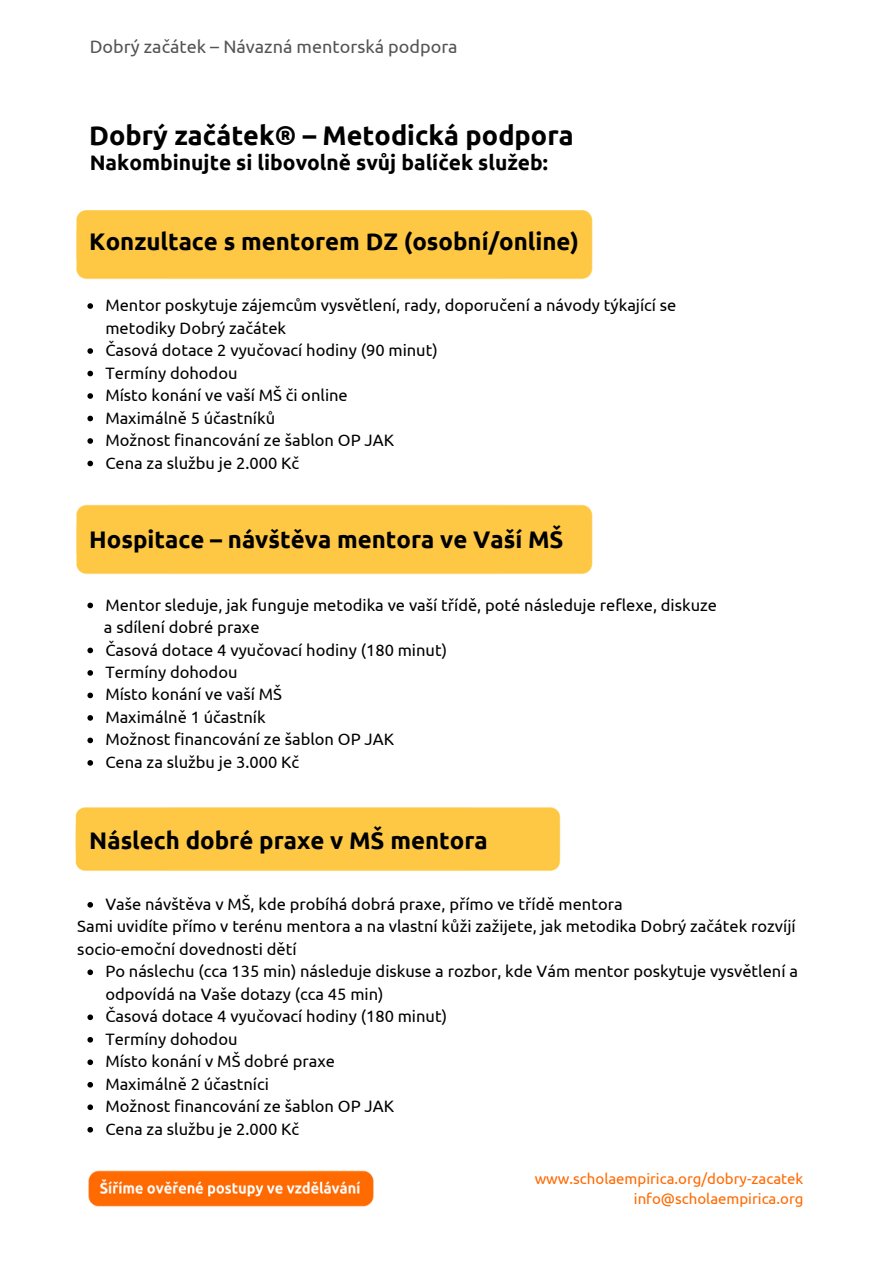
<style>
.page{position:relative;width:893px;height:1264px;background:#fff}
.page>*{position:absolute;margin:0;border:0;box-sizing:border-box;transform-origin:0 0}
.t1{font:700 27px "Ubuntu";color:#000}
.t2{font:700 24px "Ubuntu";color:#000}
.t3{font:700 21px "Ubuntu";color:#000}
.t4{font:18px "Ubuntu";color:#545454}
.t5{font:16.5px/22.5px "Ubuntu";color:#000}
.t6{font:15px/20.2px "Ubuntu";color:#ff6a00;text-align:right}
</style>
<div class="page">
<img style="left:88px;top:1170px;width:286px;height:37px">
<div style="left:76px;top:210px;width:517px;height:70px;background:#fec844"></div>
<div style="left:76px;top:504px;width:517px;height:71px;background:#fec844"></div>
<div style="left:75px;top:807px;width:486px;height:64px;background:#fec844"></div>
<svg style="left:87px;top:303px;width:6px;height:6px"></svg>
<svg style="left:87px;top:348px;width:6px;height:6px"></svg>
<svg style="left:87px;top:371px;width:6px;height:5px"></svg>
<svg style="left:87px;top:393px;width:6px;height:6px"></svg>
<svg style="left:87px;top:415px;width:6px;height:6px"></svg>
<svg style="left:87px;top:438px;width:6px;height:6px"></svg>
<svg style="left:87px;top:460px;width:6px;height:6px"></svg>
<svg style="left:87px;top:902px;width:6px;height:5px"></svg>
<svg style="left:87px;top:969px;width:6px;height:6px"></svg>
<svg style="left:87px;top:1014px;width:6px;height:6px"></svg>
<svg style="left:87px;top:1037px;width:6px;height:5px"></svg>
<svg style="left:87px;top:1059px;width:6px;height:6px"></svg>
<svg style="left:87px;top:1082px;width:6px;height:5px"></svg>
<svg style="left:87px;top:1104px;width:6px;height:6px"></svg>
<svg style="left:87px;top:1127px;width:6px;height:5px"></svg>
<svg style="left:87px;top:602px;width:6px;height:6px"></svg>
<svg style="left:87px;top:647px;width:6px;height:6px"></svg>
<svg style="left:87px;top:670px;width:6px;height:5px"></svg>
<svg style="left:87px;top:692px;width:6px;height:6px"></svg>
<svg style="left:87px;top:715px;width:6px;height:5px"></svg>
<svg style="left:87px;top:737px;width:6px;height:6px"></svg>
<svg style="left:87px;top:760px;width:6px;height:5px"></svg>
<p class="t4" style="left:90px;top:37px;width:369px">Dobrý začátek – Návazná mentorská podpora</p>
<h1 class="t1" style="left:89px;top:120px;width:486px">Dobrý začátek® – Metodická podpora</h1>
<p class="t3" style="left:90px;top:150px;width:460px">Nakombinujte si libovolně svůj balíček služeb:</p>
<h2 class="t2" style="left:89px;top:227px;width:491px">Konzultace s mentorem DZ (osobní/online)</h2>
<p class="t5" style="left:105px;top:294px;width:572px">Mentor poskytuje zájemcům vysvětlení, rady, doporučení a návody týkající se metodiky Dobrý začátek<br>Časová dotace 2 vyučovací hodiny (90 minut)<br>Termíny dohodou<br>Místo konání ve vaší MŠ či online<br>Maximálně 5 účastníků<br>Možnost financování ze šablon OP JAK<br>Cena za službu je 2.000 Kč</p>
<h2 class="t2" style="left:89px;top:525px;width:475px">Hospitace – návštěva mentora ve Vaší MŠ</h2>
<p class="t5" style="left:105px;top:593px;width:613px">Mentor sleduje, jak funguje metodika ve vaší třídě, poté následuje reflexe, diskuze</p>
<p class="t5" style="left:105px;top:638px;width:343px">Časová dotace 4 vyučovací hodiny (180 minut)<br>Termíny dohodou<br>Místo konání ve vaší MŠ<br>Maximálně 1 účastník<br>Možnost financování ze šablon OP JAK<br>Cena za službu je 3.000 Kč</p>
<p class="t5" style="left:104px;top:615px;width:157px">a sdílení dobré praxe</p>
<h2 class="t2" style="left:89px;top:826px;width:400px">Náslech dobré praxe v MŠ mentora</h2>
<p class="t5" style="left:105px;top:892px;width:519px">Vaše návštěva v MŠ, kde probíhá dobrá praxe, přímo ve třídě mentora</p>
<p class="t5" style="left:77px;top:915px;width:719px">Sami uvidíte přímo v terénu mentora a na vlastní kůži zažijete, jak metodika Dobrý začátek rozvíjí socio-emoční dovednosti dětí</p>
<p class="t5" style="left:105px;top:960px;width:694px">Po náslechu (cca 135 min) následuje diskuse a rozbor, kde Vám mentor poskytuje vysvětlení a odpovídá na Vaše dotazy (cca 45 min)<br>Časová dotace 4 vyučovací hodiny (180 minut)<br>Termíny dohodou<br>Místo konání v MŠ dobré praxe<br>Maximálně 2 účastníci<br>Možnost financování ze šablon OP JAK<br>Cena za službu je 2.000 Kč</p>
<p class="t6" style="left:534px;top:1168px;width:270px">www.scholaempirica.org/dobry-zacatek info@scholaempirica.org</p>
</div>
